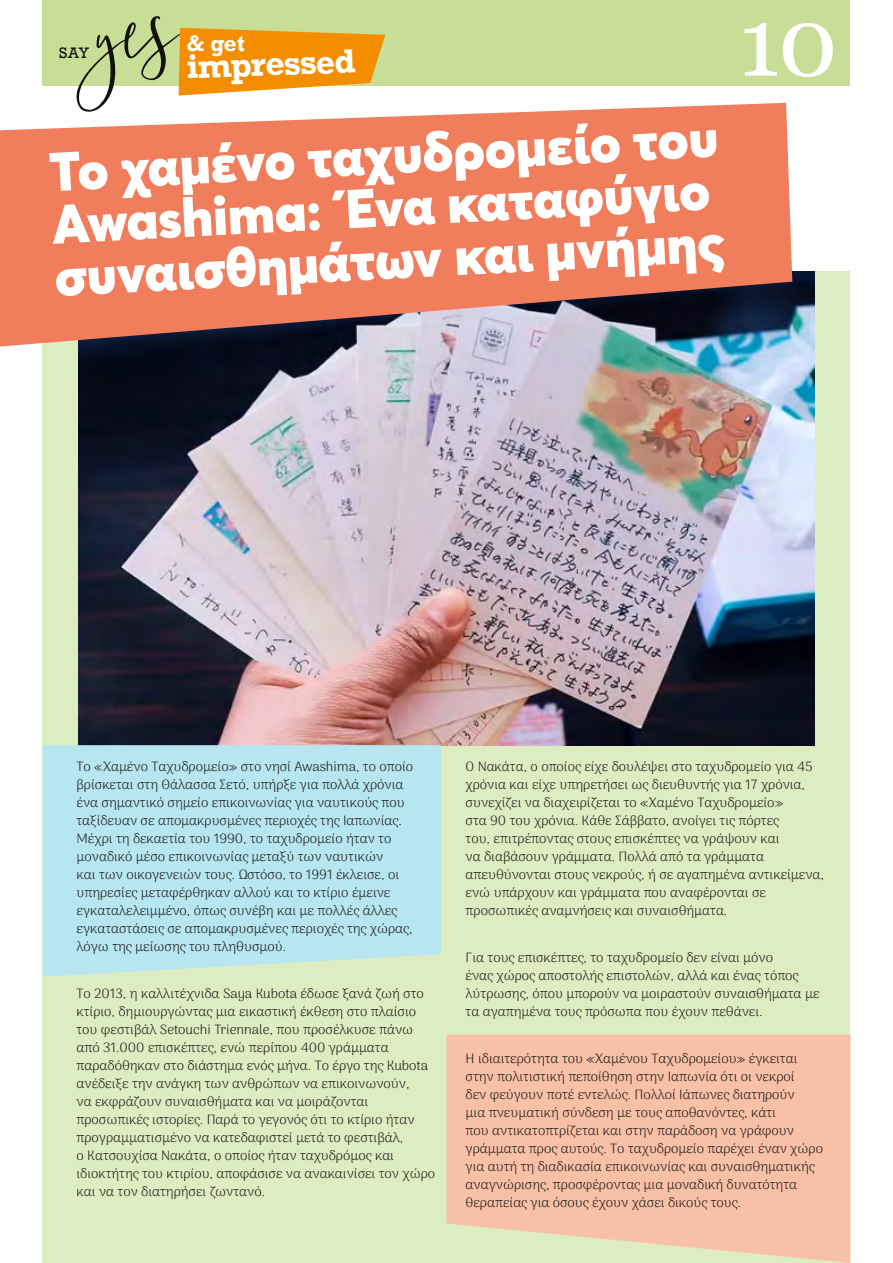
<style>
.page{position:relative;width:893px;height:1263px;background:#fff}
.page>*{position:absolute;margin:0;border:0;box-sizing:border-box;transform-origin:0 0}
.t1{font:97.5px "Georgia";color:#fff}
.t2{font:900 54px/52.5px "Averta";color:#fff}
.t3{font:700 31.5px "Rockwell";color:#fff}
.t4{font:700 21px "Rockwell";color:#fff}
.t5{font:14.25px "Rockwell";color:#12120d}
.t6{font:100 13.5px/18px "Arima";color:#12120d}
</style>
<div class="page">
<div style="left:43px;top:272px;width:807px;height:991px;background:#deecc1"></div>
<img style="left:78px;top:272px;width:737px;height:473px">
<div style="left:43px;top:0;width:807px;height:85px;background:#c8de96"></div>
<svg style="left:0;top:103px;width:792px;height:244px;background:#db8067"></svg>
<svg style="left:446px;top:1035px;width:404px;height:228px;background:#f6c3aa"></svg>
<div style="left:43px;top:745px;width:398px;height:232px;background:#b7e5f0"></div>
<svg style="left:76px;top:16px;width:309px;height:96px"></svg>
<p class="t5" style="left:59px;top:44px;width:32px">SAY</p>
<h3 class="t4" style="left:186px;top:30px;width:60px">&amp; get</h3>
<h3 class="t3" style="left:186px;top:46px;width:170px;rotate:-2deg">impressed</h3>
<h2 class="t2" style="left:48px;top:145px;width:672px;rotate:-3deg">Το χαμένο ταχυδρομείο του<br>Awashima: Ένα καταφύγιο συναισθημάτων και μνήμης</h2>
<h1 class="t1" style="left:738px;top:-29px;width:101px">10</h1>
<p class="t6" style="left:77px;top:758px;width:338px">Το «Χαμένο Ταχυδρομείο» στο νησί Awashima, το οποίο βρίσκεται στη Θάλασσα Σετό, υπήρξε για πολλά χρόνια ένα σημαντικό σημείο επικοινωνίας για ναυτικούς που ταξίδευαν σε απομακρυσμένες περιοχές της Ιαπωνίας.<br>Μέχρι τη δεκαετία του 1990, το ταχυδρομείο ήταν το μοναδικό μέσο επικοινωνίας μεταξύ των ναυτικών<br>και των οικογενειών τους. Ωστόσο, το 1991 έκλεισε, οι υπηρεσίες μεταφέρθηκαν αλλού και το κτίριο έμεινε εγκαταλελειμμένο, όπως συνέβη και με πολλές άλλες εγκαταστάσεις σε απομακρυσμένες περιοχές της χώρας, λόγω της μείωσης του πληθυσμού.</p>
<p class="t6" style="left:77px;top:985px;width:360px">Το 2013, η καλλιτέχνιδα Saya Kubota έδωσε ξανά ζωή στο κτίριο, δημιουργώντας μια εικαστική έκθεση στο πλαίσιο του φεστιβάλ Setouchi Triennale, που προσέλκυσε πάνω από 31.000 επισκέπτες, ενώ περίπου 400 γράμματα παραδόθηκαν στο διάστημα ενός μήνα. Το έργο της Kubota ανέδειξε την ανάγκη των ανθρώπων να επικοινωνούν,<br>να εκφράζουν συναισθήματα και να μοιράζονται προσωπικές ιστορίες. Παρά το γεγονός ότι το κτίριο ήταν προγραμματισμένο να κατεδαφιστεί μετά το φεστιβάλ,<br>ο Κατσουχίσα Νακάτα, ο οποίος ήταν ταχυδρόμος και ιδιοκτήτης του κτιρίου, αποφάσισε να ανακαινίσει τον χώρο και να τον διατηρήσει ζωντανό.</p>
<p class="t6" style="left:466px;top:758px;width:360px">Ο Νακάτα, ο οποίος είχε δουλέψει στο ταχυδρομείο για 45 χρόνια και είχε υπηρετήσει ως διευθυντής για 17 χρόνια, συνεχίζει να διαχειρίζεται το «Χαμένο Ταχυδρομείο»<br>στα 90 του χρόνια. Κάθε Σάββατο, ανοίγει τις πόρτες<br>του, επιτρέποντας στους επισκέπτες να γράψουν και<br>να διαβάσουν γράμματα. Πολλά από τα γράμματα απευθύνονται στους νεκρούς, ή σε αγαπημένα αντικείμενα, ενώ υπάρχουν και γράμματα που αναφέρονται σε προσωπικές αναμνήσεις και συναισθήματα.</p>
<p class="t6" style="left:466px;top:949px;width:355px">Για τους επισκέπτες, το ταχυδρομείο δεν είναι μόνο<br>ένας χώρος αποστολής επιστολών, αλλά και ένας τόπος λύτρωσης, όπου μπορούν να μοιραστούν συναισθήματα με τα αγαπημένα τους πρόσωπα που έχουν πεθάνει.</p>
<p class="t6" style="left:466px;top:1050px;width:359px">Η ιδιαιτερότητα του «Χαμένου Ταχυδρομείου» έγκειται στην πολιτιστική πεποίθηση στην Ιαπωνία ότι οι νεκροί<br>δεν φεύγουν ποτέ εντελώς. Πολλοί Ιάπωνες διατηρούν<br>μια πνευματική σύνδεση με τους αποθανόντες, κάτι<br>που αντικατοπτρίζεται και στην παράδοση να γράφουν γράμματα προς αυτούς. Το ταχυδρομείο παρέχει έναν χώρο για αυτή τη διαδικασία επικοινωνίας και συναισθηματικής αναγνώρισης, προσφέροντας μια μοναδική δυνατότητα θεραπείας για όσους έχουν χάσει δικούς τους.</p>
</div>
